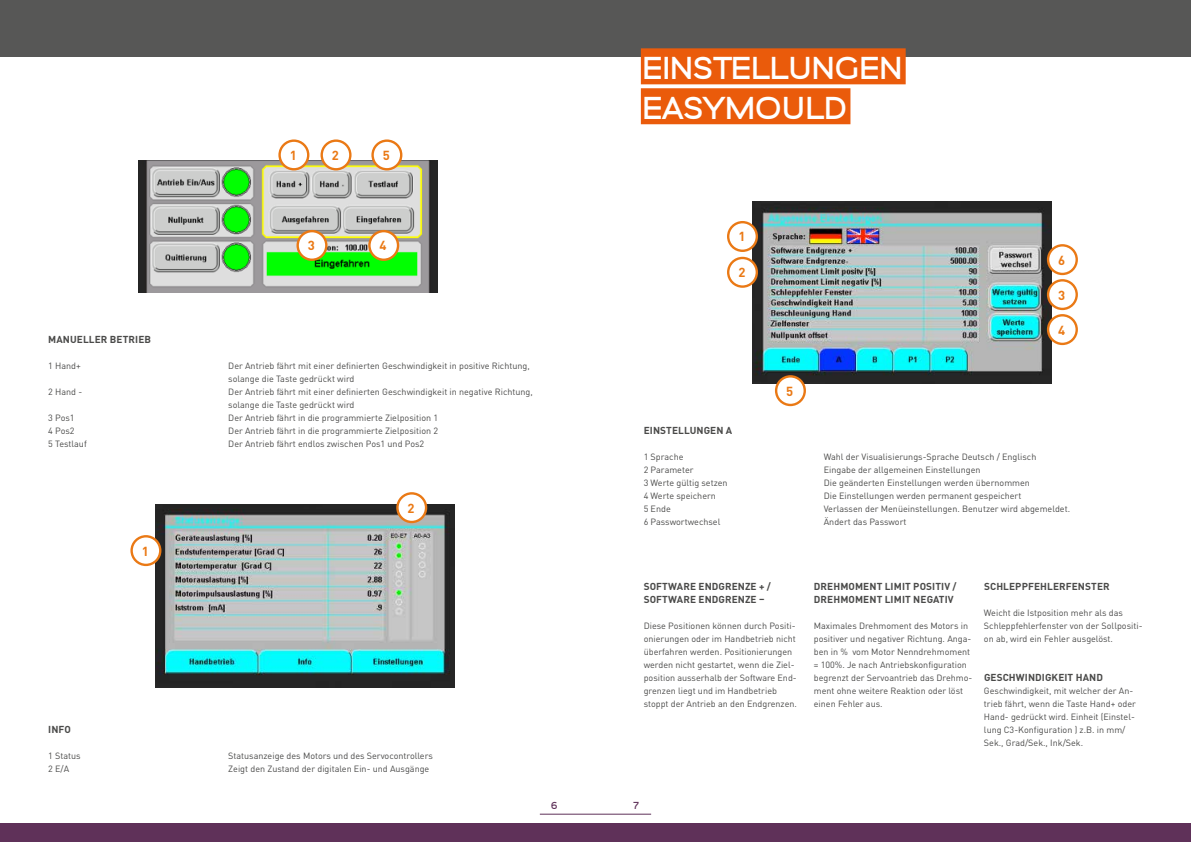
<style>
.page{position:relative;width:1191px;height:842px;background:#fff}
.page>*{position:absolute;margin:0;border:0;box-sizing:border-box;transform-origin:0 0}
.t1{font:700 31.1px/39.9px "Fortheenas 01";letter-spacing:.015em;color:#fff}
.t2{font:700 13px "DIN Pro";color:#ea7915}
.t3{font:700 10px/13px "DIN Pro";letter-spacing:.01em;color:#4a4a49}
.t4{font:700 10px "Fortheenas 01";color:#5f3159}
.t5{font:9px/13px "DIN Pro";color:#4a4a49}
</style>
<div class="page">
<div style="left:0;top:823px;width:1191px;height:19px;background:#5f3159"></div>
<hr style="left:540px;top:814px;width:111px;height:1px;background:#5f3159">
<div style="left:0;top:0;width:1191px;height:57px;background:#575756"></div>
<div style="left:641px;top:48px;width:264px;height:36px;background:#ea5b0b"></div>
<div style="left:641px;top:88px;width:209px;height:36px;background:#ea5b0b"></div>
<img style="left:752px;top:201px;width:299px;height:183px">
<div style="left:728px;top:222px;width:29px;height:29px;background:#fff;border-radius:50%"></div>
<div style="left:727px;top:221px;width:31px;height:31px;border:2px solid #ea7915;border-radius:50%"></div>
<div style="left:728px;top:258px;width:29px;height:29px;background:#fff;border-radius:50%"></div>
<div style="left:727px;top:257px;width:31px;height:31px;border:2px solid #ea7915;border-radius:50%"></div>
<div style="left:1048px;top:280px;width:28px;height:29px;background:#fff;border-radius:50%"></div>
<div style="left:1047px;top:279px;width:31px;height:31px;border:2px solid #ea7915;border-radius:50%"></div>
<div style="left:776px;top:376px;width:28px;height:29px;background:#fff;border-radius:50%"></div>
<div style="left:775px;top:375px;width:31px;height:31px;border:2px solid #ea7915;border-radius:50%"></div>
<div style="left:1048px;top:245px;width:28px;height:29px;background:#fff;border-radius:50%"></div>
<div style="left:1047px;top:244px;width:31px;height:31px;border:2px solid #ea7915;border-radius:50%"></div>
<div style="left:1048px;top:315px;width:28px;height:29px;background:#fff;border-radius:50%"></div>
<div style="left:1047px;top:314px;width:31px;height:31px;border:2px solid #ea7915;border-radius:50%"></div>
<img style="left:139px;top:161px;width:299px;height:131px">
<div style="left:279px;top:141px;width:29px;height:28px;background:#fff;border-radius:50%"></div>
<div style="left:278px;top:139px;width:31px;height:31px;border:2px solid #ea7915;border-radius:50%"></div>
<div style="left:322px;top:141px;width:28px;height:28px;background:#fff;border-radius:50%"></div>
<div style="left:320px;top:139px;width:31px;height:31px;border:2px solid #ea7915;border-radius:50%"></div>
<div style="left:372px;top:141px;width:29px;height:28px;background:#fff;border-radius:50%"></div>
<div style="left:371px;top:139px;width:31px;height:31px;border:2px solid #ea7915;border-radius:50%"></div>
<div style="left:369px;top:231px;width:29px;height:29px;background:#fff;border-radius:50%"></div>
<div style="left:368px;top:230px;width:31px;height:31px;border:2px solid #ea7915;border-radius:50%"></div>
<div style="left:298px;top:231px;width:28px;height:29px;background:#fff;border-radius:50%"></div>
<div style="left:296px;top:230px;width:31px;height:31px;border:2px solid #ea7915;border-radius:50%"></div>
<img style="left:155px;top:505px;width:299px;height:182px">
<div style="left:132px;top:536px;width:28px;height:29px;background:#fff;border-radius:50%"></div>
<div style="left:130px;top:535px;width:31px;height:31px;border:2px solid #ea7915;border-radius:50%"></div>
<div style="left:397px;top:493px;width:29px;height:29px;background:#fff;border-radius:50%"></div>
<div style="left:396px;top:492px;width:31px;height:31px;border:2px solid #ea7915;border-radius:50%"></div>
<h2 class="t2" style="left:290px;top:146px;width:9px">1</h2>
<h2 class="t2" style="left:332px;top:146px;width:9px">2</h2>
<h2 class="t2" style="left:383px;top:146px;width:9px">5</h2>
<h1 class="t1" style="left:643px;top:49px;width:261px">EINSTELLUNGEN<br>EASYMOULD</h1>
<h2 class="t2" style="left:308px;top:237px;width:9px">3</h2>
<h2 class="t2" style="left:379px;top:237px;width:9px">4</h2>
<p class="t3" style="left:48px;top:332px;width:104px">MANUELLER BETRIEB</p>
<p class="t5" style="left:48px;top:359px;width:34px">1 Hand+</p>
<p class="t5" style="left:228px;top:359px;width:303px">Der Antrieb fährt mit einer definierten Geschwindigkeit in positive Richtung, solange die Taste gedrückt wird</p>
<p class="t5" style="left:48px;top:385px;width:35px">2 Hand -</p>
<p class="t5" style="left:228px;top:385px;width:306px">Der Antrieb fährt mit einer definierten Geschwindigkeit in negative Richtung, solange die Taste gedrückt wird</p>
<p class="t5" style="left:48px;top:411px;width:28px">3 Pos1</p>
<p class="t5" style="left:228px;top:411px;width:211px">Der Antrieb fährt in die programmierte Zielposition 1</p>
<p class="t5" style="left:48px;top:424px;width:28px">4 Pos2</p>
<p class="t5" style="left:228px;top:424px;width:211px">Der Antrieb fährt in die programmierte Zielposition 2</p>
<p class="t5" style="left:48px;top:437px;width:40px">5 Testlauf</p>
<p class="t5" style="left:228px;top:437px;width:198px">Der Antrieb fährt endlos zwischen Pos1 und Pos2</p>
<h2 class="t2" style="left:142px;top:542px;width:9px">1</h2>
<h2 class="t2" style="left:407px;top:499px;width:9px">2</h2>
<p class="t3" style="left:48px;top:722px;width:24px">INFO</p>
<p class="t5" style="left:48px;top:749px;width:34px">1 Status</p>
<p class="t5" style="left:228px;top:749px;width:206px">Statusanzeige des Motors und des Servocontrollers</p>
<p class="t5" style="left:48px;top:762px;width:23px">2 E/A</p>
<p class="t5" style="left:228px;top:762px;width:203px">Zeigt den Zustand der digitalen Ein- und Ausgänge</p>
<h2 class="t2" style="left:738px;top:228px;width:9px">1</h2>
<h2 class="t2" style="left:738px;top:264px;width:9px">2</h2>
<h2 class="t2" style="left:786px;top:382px;width:9px">5</h2>
<h2 class="t2" style="left:1058px;top:251px;width:9px">6</h2>
<h2 class="t2" style="left:1058px;top:286px;width:9px">3</h2>
<h2 class="t2" style="left:1058px;top:321px;width:9px">4</h2>
<p class="t3" style="left:644px;top:423px;width:90px">EINSTELLUNGEN A</p>
<p class="t5" style="left:643px;top:450px;width:41px">1 Sprache</p>
<p class="t5" style="left:823px;top:450px;width:214px">Wahl der Visualisierungs-Sprache Deutsch / Englisch</p>
<p class="t5" style="left:643px;top:463px;width:51px">2 Parameter</p>
<p class="t5" style="left:823px;top:463px;width:158px">Eingabe der allgemeinen Einstellungen</p>
<p class="t5" style="left:643px;top:476px;width:85px">3 Werte gültig setzen</p>
<p class="t5" style="left:823px;top:476px;width:208px">Die geänderten Einstellungen werden übernommen</p>
<p class="t5" style="left:643px;top:489px;width:74px">4 Werte speichern</p>
<p class="t5" style="left:823px;top:489px;width:199px">Die Einstellungen werden permanent gespeichert</p>
<p class="t5" style="left:643px;top:502px;width:29px">5 Ende</p>
<p class="t5" style="left:823px;top:502px;width:248px">Verlassen der Menüeinstellungen. Benutzer wird abgemeldet.</p>
<p class="t5" style="left:643px;top:515px;width:78px">6 Passwortwechsel</p>
<p class="t5" style="left:823px;top:515px;width:84px">Ändert das Passwort</p>
<p class="t3" style="left:644px;top:579px;width:129px">SOFTWARE ENDGRENZE + /<br>SOFTWARE ENDGRENZE –</p>
<p class="t5" style="left:643px;top:619px;width:155px">Diese Positionen können durch Positi&shy;onierungen oder im Handbetrieb nicht überfahren werden. Positionierungen werden nicht gestartet, wenn die Ziel&shy;position ausserhalb der Software End&shy;grenzen liegt und im Handbetrieb stoppt der Antrieb an den Endgrenzen.</p>
<p class="t3" style="left:814px;top:579px;width:144px">DREHMOMENT LIMIT POSITIV /<br>DREHMOMENT LIMIT NEGATIV</p>
<p class="t5" style="left:814px;top:619px;width:160px">Maximales Drehmoment des Motors in positiver und negativer Richtung. Anga&shy;ben in % vom Motor Nenndrehmoment = 100%. Je nach Antriebskonfiguration begrenzt der Servoantrieb das Drehmo&shy;ment ohne weitere Reaktion oder löst einen Fehler aus.</p>
<p class="t3" style="left:984px;top:579px;width:127px">SCHLEPPFEHLERFENSTER</p>
<p class="t5" style="left:984px;top:606px;width:160px">Weicht die Istposition mehr als das<br>Schleppfehlerfenster von der Sollpositi&shy;on ab, wird ein Fehler ausgelöst.</p>
<p class="t3" style="left:984px;top:670px;width:120px">GESCHWINDIGKEIT HAND</p>
<p class="t5" style="left:984px;top:684px;width:154px">Geschwindigkeit, mit welcher der An&shy;trieb fährt, wenn die Taste Hand+ oder Hand- gedrückt wird. Einheit (Einstel&shy;lung C3-Konfiguration ) z.B. in mm/ Sek., Grad/Sek., Ink/Sek.</p>
<p class="t4" style="left:550px;top:800px;width:9px">6</p>
<p class="t4" style="left:633px;top:800px;width:9px">7</p>
</div>
